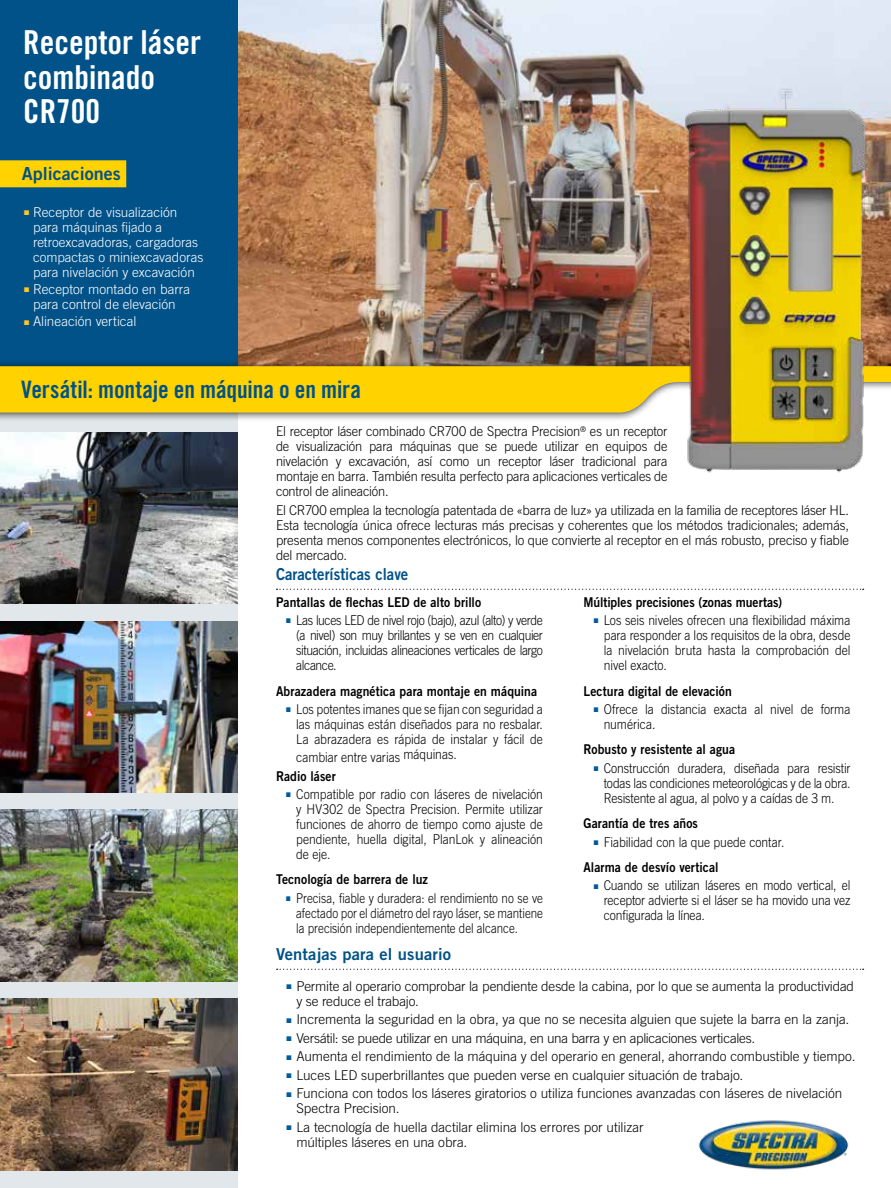
<style>
.page{position:relative;width:891px;height:1188px;background:#fff}
.page>*{position:absolute;margin:0;border:0;box-sizing:border-box;transform-origin:0 0}
.t1{font:33px/34.5px "Trade Gothic LT Std Bd Cn 20";color:#fff}
.t2{font:24px "Trade Gothic LT Std Bd Cn 20";letter-spacing:-.005em;color:#005288}
.t3{font:18px "Trade Gothic LT Std Bd 2";color:#005288}
.t4{font:16.5px "Trade Gothic LT Std Bd 2";color:#005288}
.t5{font:16.5px "Trade Gothic LT Std Bd 2";color:#005288;scale:.9 1}
.t6{font:300 13.5px/15px "Trade Gothic LT Std";letter-spacing:-.005em;color:#000;text-align:justify;scale:.9 1}
.t7{font:300 13.5px/15px "Trade Gothic LT Std";letter-spacing:-.005em;color:#000}
.t8{font:300 13.5px/15px "Trade Gothic LT Std";letter-spacing:-.005em;color:#000;text-align:justify;scale:.95 1}
.t9{font:13.5px "Trade Gothic LT Std Bd 2";letter-spacing:.005em;color:#000;scale:.9 1}
.t10{font:300 13.5px/15px "Trade Gothic LT Std";letter-spacing:-.005em;color:#fff}
.t11{font:300 13.5px/15px "Trade Gothic LT Std";letter-spacing:-.005em;color:#000;text-align:justify;scale:.86 1}
.t12{font:300 13.5px "Trade Gothic LT Std";letter-spacing:-.025em;color:#000}
.s1{color:#ffc425}
.s2{color:#005a9c}
</style>
<div class="page">
<img style="left:238px;top:0;width:653px;height:360px">
<div style="left:0;top:404px;width:238px;height:784px;background:#e1e7ea"></div>
<div style="left:0;top:0;width:238px;height:395px;background:#005288"></div>
<div style="left:0;top:360px;width:891px;height:62px;background:#000;opacity:.75"></div>
<svg style="left:0;top:366px;width:641px;height:49px;fill:#ffd200"></svg>
<div style="left:0;top:160px;width:126px;height:27px;background:#ffd200"></div>
<img style="left:698px;top:1120px;width:151px;height:50px">
<svg style="left:277px;top:969px;width:587px;height:1px"></svg>
<svg style="left:277px;top:589px;width:587px;height:1px"></svg>
<img style="left:0;top:621px;width:238px;height:172px">
<img style="left:0;top:432px;width:238px;height:172px">
<img style="left:0;top:810px;width:238px;height:172px">
<img style="left:0;top:999px;width:238px;height:172px">
<img style="left:641px;top:86px;width:250px;height:387px">
<h1 class="t1" style="left:23px;top:25px;width:179px">Receptor láser combinado<br>CR700</h1>
<h3 class="t3" style="left:22px;top:162px;width:101px">Aplicaciones</h3>
<p class="t10" style="left:33px;top:204px;width:172px;text-indent:-9px"><span class="s1">■</span> Receptor de visualización para máquinas fijado a retroexcavadoras, cargadoras compactas o miniexcavadoras para nivelación y excavación</p>
<p class="t10" style="left:24px;top:282px;width:168px;text-align:center"><span class="s1">■</span> Receptor montado en barra para control de elevación</p>
<p class="t10" style="left:24px;top:314px;width:114px"><span class="s1">■</span> Alineación vertical</p>
<h2 class="t2" style="left:21px;top:375px;width:341px">Versátil: montaje en máquina o en mira</h2>
<p class="t8" style="left:276px;top:424px;width:414px">El receptor láser combinado CR700 de Spectra Precision<sup>®</sup> es un receptor de visualización para máquinas que se puede utilizar en equipos de nivelación y excavación, así como un receptor láser tradicional para montaje en barra. También resulta perfecto para aplicaciones verticales de control de alineación.</p>
<p class="t7" style="left:276px;top:502px;width:575px;text-align:justify">El CR700 emplea la tecnología patentada de «barra de luz» ya utilizada en la familia de receptores láser HL.<br>Esta tecnología única ofrece lecturas más precisas y coherentes que los métodos tradicionales; además, presenta menos componentes electrónicos, lo que convierte al receptor en el más robusto, preciso y fiable del mercado.</p>
<p class="t5" style="left:276px;top:564px;width:149px">Características clave</p>
<p class="t9" style="left:276px;top:594px;width:229px">Pantallas de flechas LED de alto brillo</p>
<p class="t6" style="left:296px;top:613px;width:276px;text-indent:-10px"><span class="s2">■</span> Las luces LED de nivel rojo (bajo), azul (alto) y verde (a nivel) son muy brillantes y se ven en cualquier situación, incluidas alineaciones verticales de largo alcance.</p>
<p class="t9" style="left:276px;top:682px;width:292px">Abrazadera magnética para montaje en máquina</p>
<p class="t6" style="left:296px;top:702px;width:276px;text-indent:-10px"><span class="s2">■</span> Los potentes imanes que se fijan con seguridad a las máquinas están diseñados para no resbalar.<br>La abrazadera es rápida de instalar y fácil de</p>
<p class="t6" style="left:296px;top:750px;width:180px">cambiar entre varias máquinas.</p>
<p class="t9" style="left:276px;top:767px;width:68px">Radio láser</p>
<p class="t6" style="left:296px;top:787px;width:276px;text-indent:-10px"><span class="s2">■</span> Compatible por radio con láseres de nivelación y HV302 de Spectra Precision. Permite utilizar funciones de ahorro de tiempo como ajuste de pendiente, huella digital, PlanLok y alineación de eje.</p>
<p class="t9" style="left:276px;top:871px;width:170px">Tecnología de barrera de luz</p>
<p class="t11" style="left:296px;top:890px;width:288px;text-indent:-10px"><span class="s2">■</span> Precisa, fiable y duradera: el rendimiento no se ve afectado por el diámetro del rayo láser, se mantiene la precisión independientemente del alcance.</p>
<p class="t4" style="left:276px;top:944px;width:177px">Ventajas para el usuario</p>
<p class="t9" style="left:584px;top:594px;width:222px">Múltiples precisiones (zonas muertas)</p>
<p class="t6" style="left:604px;top:613px;width:276px;text-indent:-10px"><span class="s2">■</span> Los seis niveles ofrecen una flexibilidad máxima para responder a los requisitos de la obra, desde la nivelación bruta hasta la comprobación del nivel exacto.</p>
<p class="t9" style="left:583px;top:682px;width:166px">Lectura digital de elevación</p>
<p class="t6" style="left:604px;top:702px;width:276px;text-indent:-10px"><span class="s2">■</span> Ofrece la distancia exacta al nivel de forma numérica.</p>
<p class="t9" style="left:583px;top:741px;width:170px">Robusto y resistente al agua</p>
<p class="t6" style="left:604px;top:760px;width:276px;text-indent:-10px"><span class="s2">■</span> Construcción duradera, diseñada para resistir todas las condiciones meteorológicas y de la obra.<br>Resistente al agua, al polvo y a caídas de 3 m.</p>
<p class="t9" style="left:583px;top:815px;width:129px">Garantía de tres años</p>
<p class="t6" style="left:594px;top:834px;width:213px"><span class="s2">■</span> Fiabilidad con la que puede contar.</p>
<p class="t9" style="left:583px;top:859px;width:152px">Alarma de desvío vertical</p>
<p class="t6" style="left:604px;top:878px;width:276px;text-indent:-10px"><span class="s2">■</span> Cuando se utilizan láseres en modo vertical, el receptor advierte si el láser se ha movido una vez configurada la línea.</p>
<p class="t7" style="left:296px;top:978px;width:559px;text-indent:-10px"><span class="s2">■</span> Permite al operario comprobar la pendiente desde la cabina, por lo que se aumenta la productividad y se reduce el trabajo.</p>
<p class="t7" style="left:286px;top:1012px;width:564px"><span class="s2">■</span> Incrementa la seguridad en la obra, ya que no se necesita alguien que sujete la barra en la zanja.</p>
<p class="t12" style="left:286px;top:1030px;width:470px"><span class="s2">■</span> Versátil: se puede utilizar en una máquina, en una barra y en aplicaciones verticales.</p>
<p class="t7" style="left:286px;top:1049px;width:571px"><span class="s2">■</span> Aumenta el rendimiento de la máquina y del operario en general, ahorrando combustible y tiempo.</p>
<p class="t7" style="left:286px;top:1067px;width:458px"><span class="s2">■</span> Luces LED superbrillantes que pueden verse en cualquier situación de trabajo.</p>
<p class="t7" style="left:296px;top:1086px;width:548px;text-indent:-10px"><span class="s2">■</span> Funciona con todos los láseres giratorios o utiliza funciones avanzadas con láseres de nivelación<br>Spectra Precision.</p>
<p class="t7" style="left:296px;top:1119px;width:349px;text-indent:-10px"><span class="s2">■</span> La tecnología de huella dactilar elimina los errores por utilizar múltiples láseres en una obra.</p>
</div>
